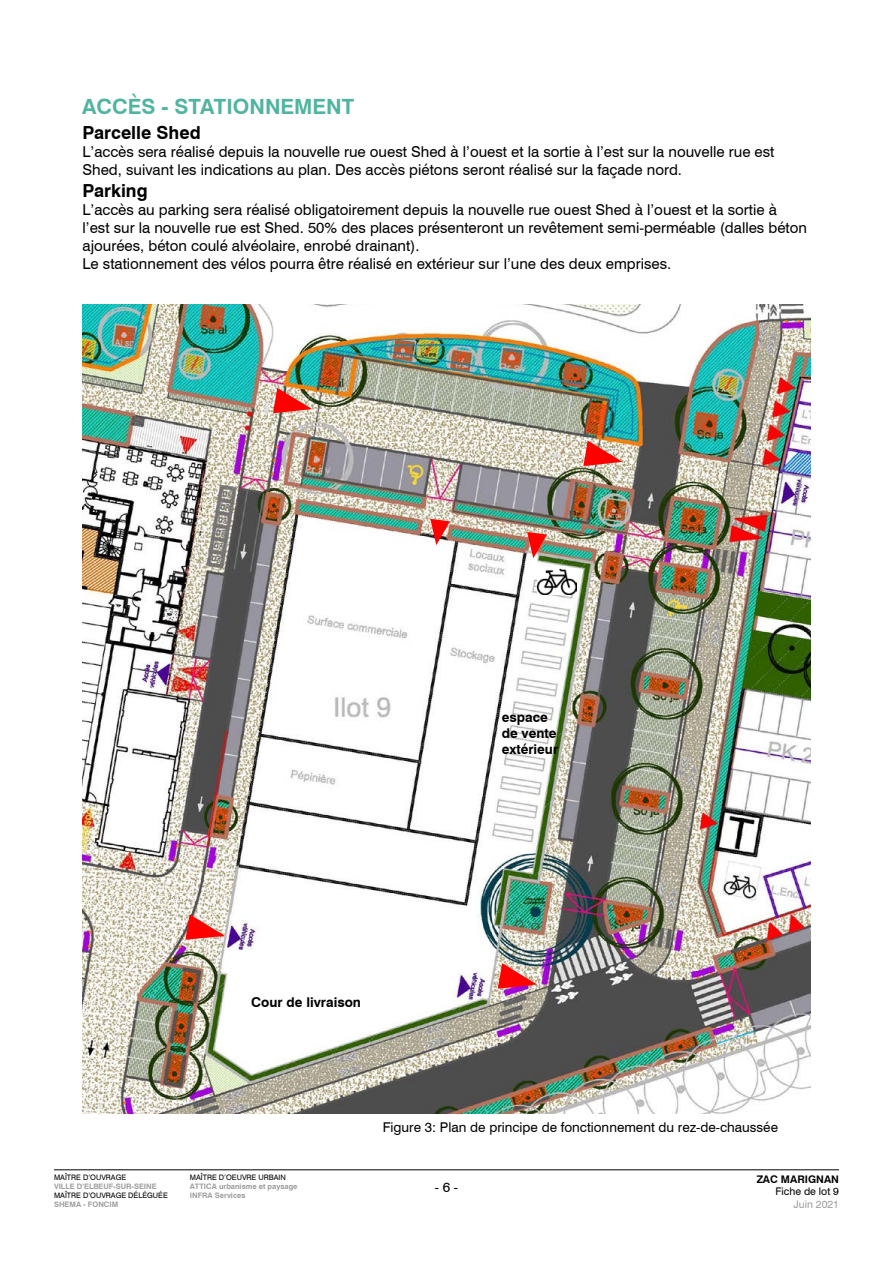
<style>
.page{position:relative;width:893px;height:1263px;background:#fff}
.page>*{position:absolute;margin:0;border:0;box-sizing:border-box;transform-origin:0 0}
.t1{font:700 21px "Swiss 721 BT";color:#50b4a0}
.t2{font:700 18px "Swiss 721 BT";color:#000}
.t3{font:15px/18px "Swiss 721 BT";color:#000}
.t4{font:13.5px "Swiss 721 BT";color:#000}
.t5{font:700 13.5px/16.2px "Swiss 721 BT";color:#000}
.t6{font:700 10.5px "Swiss 721 BT";color:#000}
.t7{font:10.5px "Swiss 721 BT";color:#000}
.t8{font:10.5px "Swiss 721 BT";color:#9d9d9d}
.t9{font:700 7.5px/9px "Swiss 721 BT";color:#9d9d9d}
.t10{font:7.5px "Swiss 721 BT";color:#000}
</style>
<div class="page">
<hr style="left:54px;top:1169px;width:785px;height:1px;background:#000">
<img style="left:83px;top:304px;width:727px;height:809px">
<svg style="left:273px;top:388px;width:39px;height:25px"></svg>
<svg style="left:185px;top:914px;width:40px;height:26px"></svg>
<svg style="left:583px;top:441px;width:39px;height:25px"></svg>
<svg style="left:498px;top:963px;width:39px;height:26px"></svg>
<svg style="left:430px;top:519px;width:20px;height:26px"></svg>
<svg style="left:527px;top:532px;width:20px;height:26px"></svg>
<img style="left:537px;top:568px;width:40px;height:26px">
<h1 class="t1" style="left:82px;top:94px;width:274px">ACCÈS - STATIONNEMENT</h1>
<p class="t2" style="left:83px;top:122px;width:120px">Parcelle Shed</p>
<p class="t3" style="left:83px;top:143px;width:693px">L’accès sera réalisé depuis la nouvelle rue ouest Shed à l’ouest et la sortie à l’est sur la nouvelle rue est<br>Shed, suivant les indications au plan. Des accès piétons seront réalisé sur la façade nord.</p>
<p class="t2" style="left:83px;top:179px;width:67px">Parking</p>
<p class="t3" style="left:83px;top:200px;width:726px">L’accès au parking sera réalisé obligatoirement depuis la nouvelle rue ouest Shed à l’ouest et la sortie à l’est sur la nouvelle rue est Shed. 50% des places présenteront un revêtement semi-perméable (dalles béton ajourées, béton coulé alvéolaire, enrobé drainant).<br>Le stationnement des vélos pourra être réalisé en extérieur sur l’une des deux emprises.</p>
<p class="t5" style="left:502px;top:709px;width:58px">espace de vente extérieur</p>
<p class="t5" style="left:251px;top:994px;width:111px">Cour de livraison</p>
<p class="t10" style="left:54px;top:1173px;width:74px">MAÎTRE D’OUVRAGE</p>
<p class="t9" style="left:54px;top:1182px;width:104px">VILLE D’ELBEUF-SUR-SEINE</p>
<p class="t10" style="left:54px;top:1191px;width:115px">MAÎTRE D’OUVRAGE DÉLÉGUÉE</p>
<p class="t9" style="left:54px;top:1200px;width:66px">SHEMA - FONCIM</p>
<p class="t10" style="left:190px;top:1173px;width:97px">MAÎTRE D’OEUVRE URBAIN</p>
<p class="t9" style="left:190px;top:1182px;width:109px">ATTICA urbanisme et paysage<br>INFRA Services</p>
<p class="t4" style="left:383px;top:1118px;width:397px">Figure 3: Plan de principe de fonctionnement du rez-de-chaussée</p>
<p class="t4" style="left:435px;top:1179px;width:25px">- 6 -</p>
<p class="t6" style="left:757px;top:1172px;width:84px">ZAC MARIGNAN</p>
<p class="t7" style="left:775px;top:1185px;width:65px">Fiche de lot 9</p>
<p class="t8" style="left:793px;top:1198px;width:47px">Juin 2021</p>
</div>
